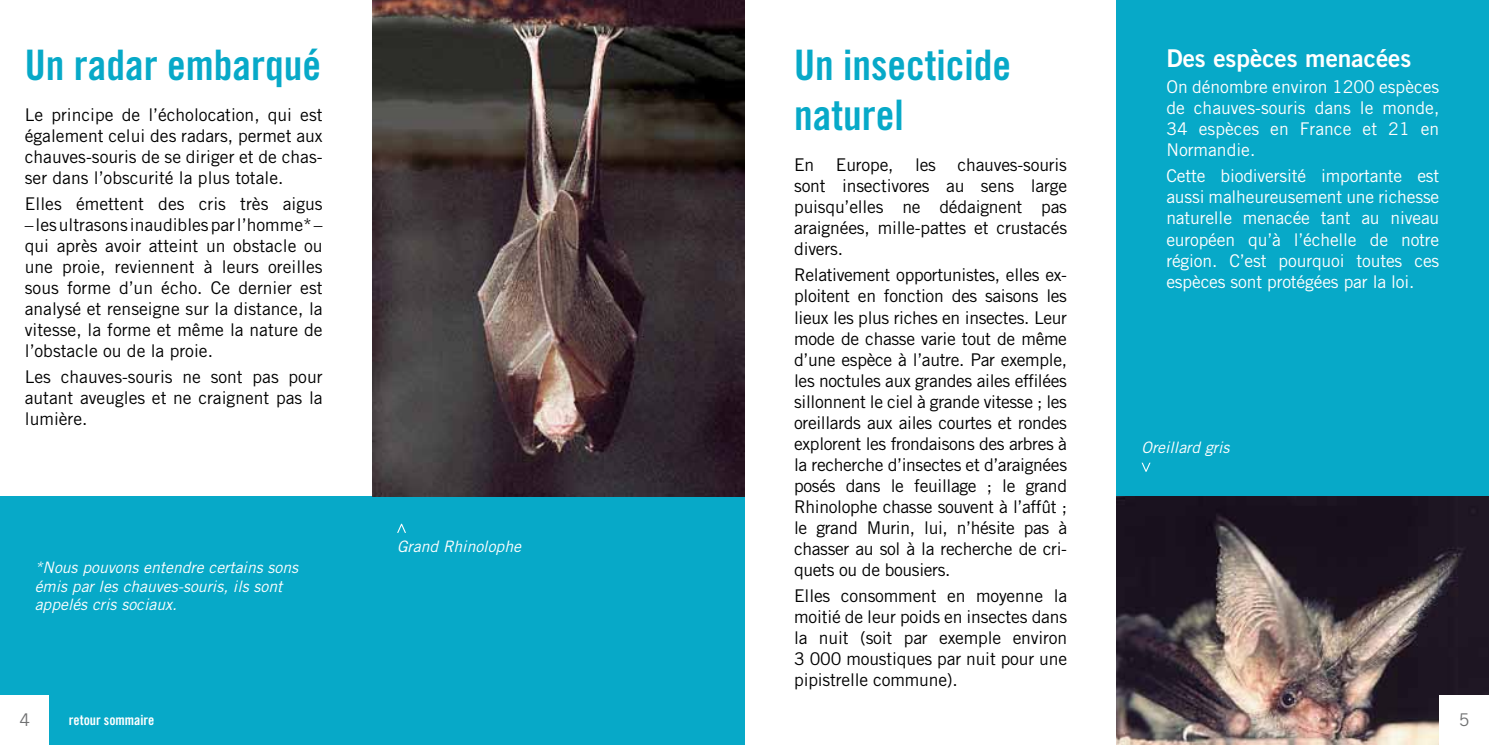
<style>
.page{position:relative;width:1489px;height:745px;background:#fff}
.page>*{position:absolute;margin:0;border:0;box-sizing:border-box;transform-origin:0 0}
.t1{font:42px/50.4px "Trade Gothic LT Std Bd Cn 20";color:#07a9c8}
.t2{font:24.5px "Trade Gothic LT Std Bd 2";color:#fff}
.t3{font:17.5px/21px "Trade Gothic LT Std";color:#000;text-align:justify}
.t4{font:17.5px/21px "Trade Gothic LT Std";letter-spacing:-.005em;color:#fff;text-align:justify}
.t5{font:17.5px "Trade Gothic LT Std";color:#707172}
.t6{font:italic 15.75px/18.9px "Trade Gothic LT Std";color:#fff}
.t7{font:14px "Trade Gothic LT Std Bd Cn 20";color:#fff}
</style>
<div class="page">
<div style="left:0;top:496px;width:744px;height:248px;background:#07a9c8"></div>
<div style="left:1116px;top:0;width:372px;height:744px;background:#07a9c8"></div>
<img style="left:1116px;top:496px;width:372px;height:248px">
<div style="left:1439px;top:694px;width:49px;height:50px;background:#fff"></div>
<div style="left:0;top:694px;width:50px;height:50px;background:#fff"></div>
<img style="left:372px;top:0;width:372px;height:496px">
<svg style="left:1141px;top:462px;width:9px;height:9px"></svg>
<svg style="left:397px;top:523px;width:9px;height:9px"></svg>
<h1 class="t1" style="left:25px;top:39px;width:298px">Un radar embarqué</h1>
<p class="t3" style="left:25px;top:104px;width:299px">Le principe de l’écholocation, qui est également celui des radars, permet aux chauves-souris de se diriger et de chas&shy;ser dans l’obscurité la plus totale.</p>
<p class="t3" style="left:25px;top:193px;width:299px">Elles émettent des cris très aigus</p>
<p class="t3" style="left:25px;top:214px;width:299px">– les ultrasons inaudibles par l’homme* – qui après avoir atteint un obstacle ou une proie, reviennent à leurs oreilles sous forme d’un écho. Ce dernier est analysé et renseigne sur la distance, la vitesse, la forme et même la nature de l’obstacle ou de la proie.</p>
<p class="t3" style="left:25px;top:366px;width:299px">Les chauves-souris ne sont pas pour autant aveugles et ne craignent pas la lumière.</p>
<p class="t6" style="left:35px;top:557px;width:265px">*Nous pouvons entendre certains sons émis par les chauves-souris, ils sont appelés cris sociaux.</p>
<p class="t6" style="left:397px;top:536px;width:125px">Grand Rhinolophe</p>
<h1 class="t1" style="left:794px;top:39px;width:218px">Un insecticide naturel</h1>
<p class="t3" style="left:794px;top:154px;width:274px">En Europe, les chauves-souris sont insectivores au sens large puisqu’elles ne dédaignent pas araignées, mille-pattes et crustacés divers.</p>
<p class="t3" style="left:794px;top:264px;width:274px">Relativement opportunistes, elles ex&shy;ploitent en fonction des saisons les lieux les plus riches en insectes. Leur mode de chasse varie tout de même d’une espèce à l’autre. Par exemple, les noctules aux grandes ailes effilées sillonnent le ciel à grande vitesse ; les oreillards aux ailes courtes et rondes explorent les frondaisons des arbres à la recherche d’insectes et d’araignées posés dans le feuillage ; le grand Rhinolophe chasse souvent à l’affût ; le grand Murin, lui, n’hésite pas à chasser au sol à la recherche de cri&shy;quets ou de bousiers.</p>
<p class="t3" style="left:794px;top:584px;width:274px">Elles consomment en moyenne la moitié de leur poids en insectes dans la nuit (soit par exemple environ 3 000 moustiques par nuit pour une pipistrelle commune).</p>
<h2 class="t2" style="left:1166px;top:43px;width:246px">Des espèces menacées</h2>
<p class="t4" style="left:1166px;top:76px;width:274px">On dénombre environ 1200 espèces de chauves-souris dans le monde, 34 espèces en France et 21 en Normandie.</p>
<p class="t4" style="left:1166px;top:165px;width:274px">Cette biodiversité importante est aussi malheureusement une richesse naturelle menacée tant au niveau européen qu’à l’échelle de notre région. C’est pourquoi toutes ces espèces sont protégées par la loi.</p>
<p class="t6" style="left:1141px;top:438px;width:89px">Oreillard gris</p>
<p class="t5" style="left:19px;top:709px;width:12px">4</p>
<p class="t7" style="left:69px;top:711px;width:87px">retour sommaire</p>
<p class="t5" style="left:1458px;top:709px;width:12px">5</p>
</div>
